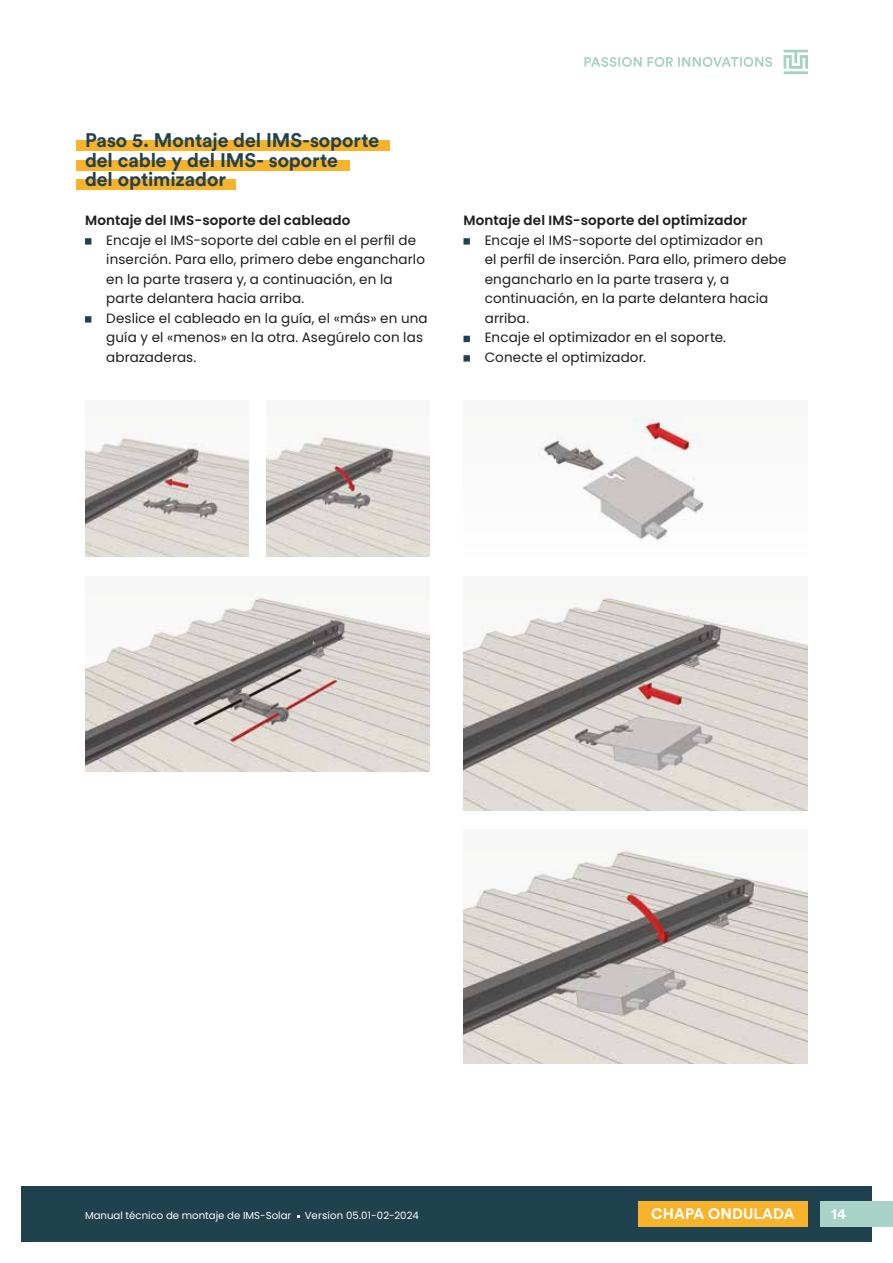
<style>
.page{position:relative;width:893px;height:1263px;background:#fff}
.page>*{position:absolute;margin:0;border:0;box-sizing:border-box;transform-origin:0 0}
.t1{font:700 19.5px/19.5px "Circular Std";letter-spacing:-.005em;color:#20414e}
.t2{font:700 15px "Circular Std";letter-spacing:.01em;color:#fff}
.t3{font:13.5px/19.5px "Poppins";letter-spacing:.01em;color:#1e1d1c}
.t4{font:600 13.5px "Poppins";letter-spacing:.01em;color:#1e1d1c}
.t5{font:10.2px "Poppins";color:#fff}
</style>
<div class="page">
<div style="left:21px;top:1186px;width:851px;height:56px;background:#20414e"></div>
<div style="left:821px;top:1201px;width:72px;height:26px;background:#aad3c7"></div>
<svg style="left:584px;top:57px;width:188px;height:10px"></svg>
<svg style="left:784px;top:50px;width:24px;height:24px"></svg>
<div style="left:638px;top:1201px;width:170px;height:26px;background:#f8b32d"></div>
<div style="left:77px;top:140px;width:313px;height:11px;background:#f8b32d"></div>
<div style="left:77px;top:179px;width:159px;height:11px;background:#f8b32d"></div>
<div style="left:77px;top:160px;width:273px;height:10px;background:#f8b32d"></div>
<svg style="left:85px;top:238px;width:6px;height:7px"></svg>
<svg style="left:85px;top:316px;width:6px;height:7px"></svg>
<svg style="left:463px;top:238px;width:7px;height:7px"></svg>
<svg style="left:463px;top:336px;width:7px;height:6px"></svg>
<svg style="left:463px;top:355px;width:7px;height:7px"></svg>
<svg style="left:85px;top:593px;width:344px;height:178px;fill:#ded9d4"></svg>
<svg style="left:539px;top:415px;width:165px;height:126px"></svg>
<svg style="left:463px;top:592px;width:345px;height:218px;background:#cecac6"></svg>
<svg style="left:463px;top:845px;width:345px;height:219px;background:#cbc6c3"></svg>
<svg style="left:85px;top:434px;width:163px;height:123px;background:#cdc8c5"></svg>
<svg style="left:266px;top:434px;width:163px;height:123px;background:#cdc8c5"></svg>
<h1 class="t1" style="left:85px;top:130px;width:296px">Paso 5. Montaje del IMS-soporte del cable y del IMS- soporte<br>del optimizador</h1>
<p class="t4" style="left:85px;top:213px;width:267px">Montaje del IMS-soporte del cableado</p>
<p class="t3" style="left:106px;top:230px;width:323px">Encaje el IMS-soporte del cable en el perfil de inserción. Para ello, primero debe engancharlo en la parte trasera y, a continuación, en la parte delantera hacia arriba.<br>Deslice el cableado en la guía, el «más» en una guía y el «menos» en la otra. Asegúrelo con las abrazaderas.</p>
<p class="t4" style="left:463px;top:212px;width:285px">Montaje del IMS-soporte del optimizador</p>
<p class="t3" style="left:485px;top:230px;width:303px">Encaje el IMS-soporte del optimizador en<br>el perfil de inserción. Para ello, primero debe engancharlo en la parte trasera y, a continuación, en la parte delantera hacia arriba.<br>Encaje el optimizador en el soporte.<br>Conecte el optimizador.</p>
<p class="t5" style="left:85px;top:1210px;width:208px">Manual técnico de montaje de IMS-Solar</p>
<p class="t5" style="left:305px;top:1210px;width:115px">Versíon 05.01-02-2024</p>
<p class="t2" style="left:651px;top:1204px;width:145px">CHAPA ONDULADA</p>
<p class="t2" style="left:831px;top:1204px;width:16px">14</p>
</div>
